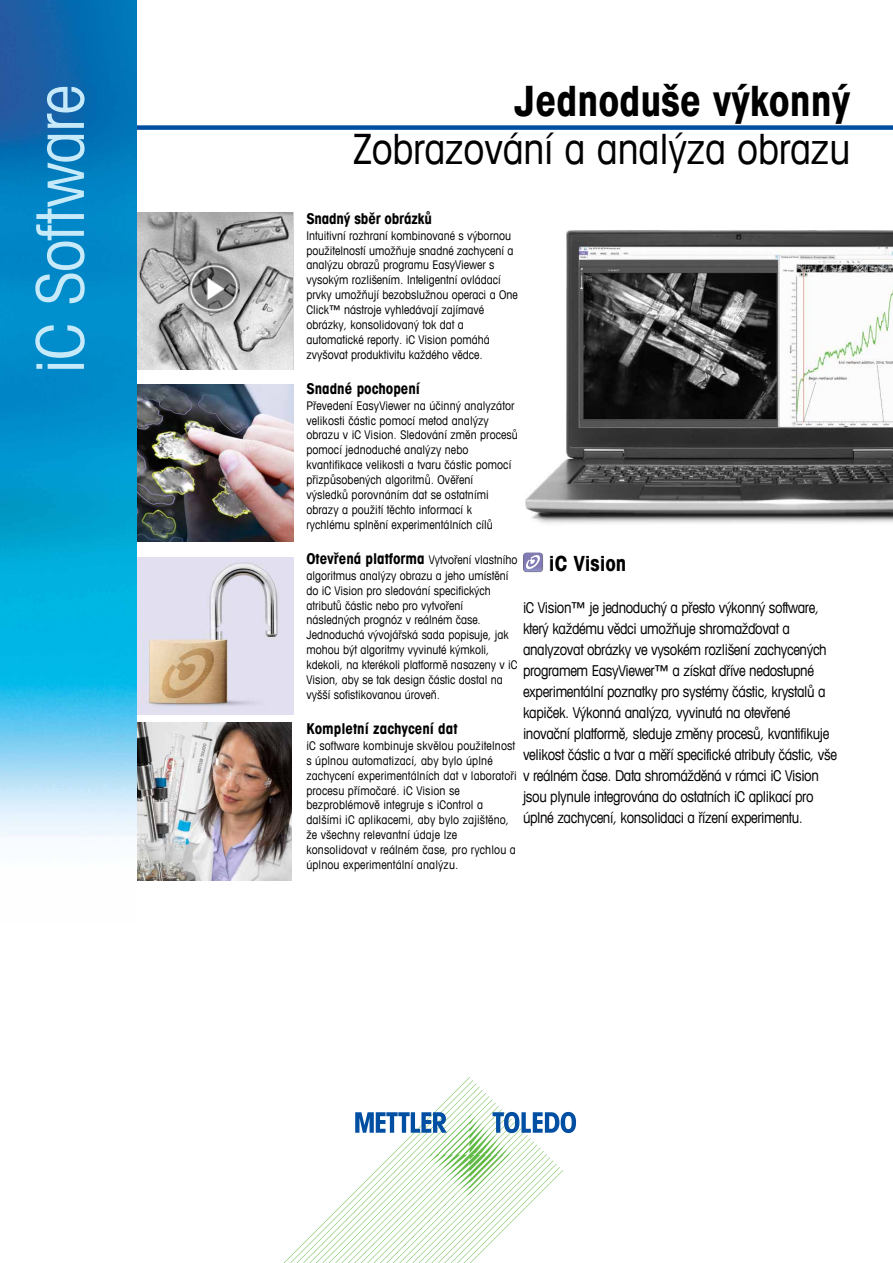
<style>
.page{position:relative;width:893px;height:1263px;background:#fff}
.page>*{position:absolute;margin:0;border:0;box-sizing:border-box;transform-origin:0 0}
.t1{font:condensed 66px "Avant Garde Com";letter-spacing:-.015em;color:#c7eafb}
.t2{font:condensed 42px "Avant Garde Com";letter-spacing:-.005em;color:#000}
.t3{font:700 condensed 42px "Avant Garde Com";color:#000}
.t4{font:700 condensed 21px "Avant Garde Com";letter-spacing:-.005em;color:#000}
.t5{font:condensed 15px/21px "Avant Garde Com";letter-spacing:-.025em;color:#000}
.t6{font:700 condensed 15px "Avant Garde Com";color:#000}
.t7{font:condensed 12px/14.9px "Avant Garde Com";color:#000}
.s1{font-weight:700;font-size:15px}
</style>
<div class="page">
<img style="left:136px;top:557px;width:157px;height:157px">
<img style="left:136px;top:212px;width:157px;height:158px">
<img style="left:136px;top:384px;width:157px;height:157px">
<img style="left:136px;top:723px;width:156px;height:157px">
<div style="left:111px;top:125px;width:782px;height:5px;background:#004fa3"></div>
<img style="left:0;top:0;width:136px;height:837px">
<svg style="left:284px;top:1077px;width:292px;height:186px"></svg>
<svg style="left:523px;top:558px;width:20px;height:14px"></svg>
<img style="left:523px;top:230px;width:370px;height:328px">
<img style="left:189px;top:262px;width:50px;height:51px">
<h1 class="t1" style="left:19px;top:374px;width:290px;rotate:-90deg">iC Software</h1>
<h2 class="t3" style="left:514px;top:73px;width:337px">Jednoduše výkonný</h2>
<h2 class="t2" style="left:353px;top:123px;width:498px">Zobrazování a analýza obrazu</h2>
<p class="t6" style="left:306px;top:209px;width:127px">Snadný sběr obrázků</p>
<p class="t7" style="left:306px;top:228px;width:213px">Intuitivní rozhraní kombinované s výbornou použitelností umožňuje snadné zachycení a analýzu obrazů programu EasyViewer s vysokým rozlišením. Inteligentní ovládací prvky umožňují bezobslužnou operaci a One Click™ nástroje vyhledávají zajímavé obrázky, konsolidovaný tok dat a automatické reporty. iC Vision pomáhá zvyšovat produktivitu každého vědce.</p>
<p class="t6" style="left:306px;top:379px;width:115px">Snadné pochopení</p>
<p class="t7" style="left:306px;top:398px;width:213px">Převedení EasyViewer na účinný analyzátor velikosti částic pomocí metod analýzy obrazu v iC Vision. Sledování změn procesů pomocí jednoduché analýzy nebo kvantifikace velikosti a tvaru částic pomocí přizpůsobených algoritmů. Ověření výsledků porovnáním dat se ostatními obrazy a použití těchto informací k rychlému splnění experimentálních cílů</p>
<p class="t7" style="left:306px;top:551px;width:213px;line-height:16px"><span class="s1">Otevřená platforma</span> Vytvoření vlastního algoritmus analýzy obrazu a jeho umístění</p>
<p class="t7" style="left:306px;top:583px;width:213px">do iC Vision pro sledování specifických atributů částic nebo pro vytvoření následných prognóz v reálném čase.<br>Jednoduchá vývojářská sada popisuje, jak mohou být algoritmy vyvinuté kýmkoli, kdekoli, na kterékoli platformě nasazeny v iC Vision, aby se tak design částic dostal na vyšší sofistikovanou úroveň.</p>
<p class="t6" style="left:306px;top:719px;width:153px">Kompletní zachycení dat</p>
<p class="t7" style="left:306px;top:738px;width:212px">iC software kombinuje skvělou použitelnost s úplnou automatizací, aby bylo úplné zachycení experimentálních dat v laboratoři procesu přímočaré. iC Vision se bezproblémově integruje s iControl a dalšími iC aplikacemi, aby bylo zajištěno, že všechny relevantní údaje lze konsolidovat v reálném čase, pro rychlou a úplnou experimentální analýzu.</p>
<h3 class="t4" style="left:549px;top:550px;width:79px">iC Vision</h3>
<p class="t5" style="left:523px;top:597px;width:315px">iC Vision™ je jednoduchý a přesto výkonný software, který každému vědci umožňuje shromažďovat a analyzovat obrázky ve vysokém rozlišení zachycených programem EasyViewer™ a získat dříve nedostupné experimentální poznatky pro systémy částic, krystalů a kapiček. Výkonná analýza, vyvinutá na otevřené inovační platformě, sleduje změny procesů, kvantifikuje velikost částic a tvar a měří specifické atributy částic, vše v reálném čase. Data shromážděná v rámci iC Vision jsou plynule integrována do ostatních iC aplikací pro úplné zachycení, konsolidaci a řízení experimentu.</p>
</div>
